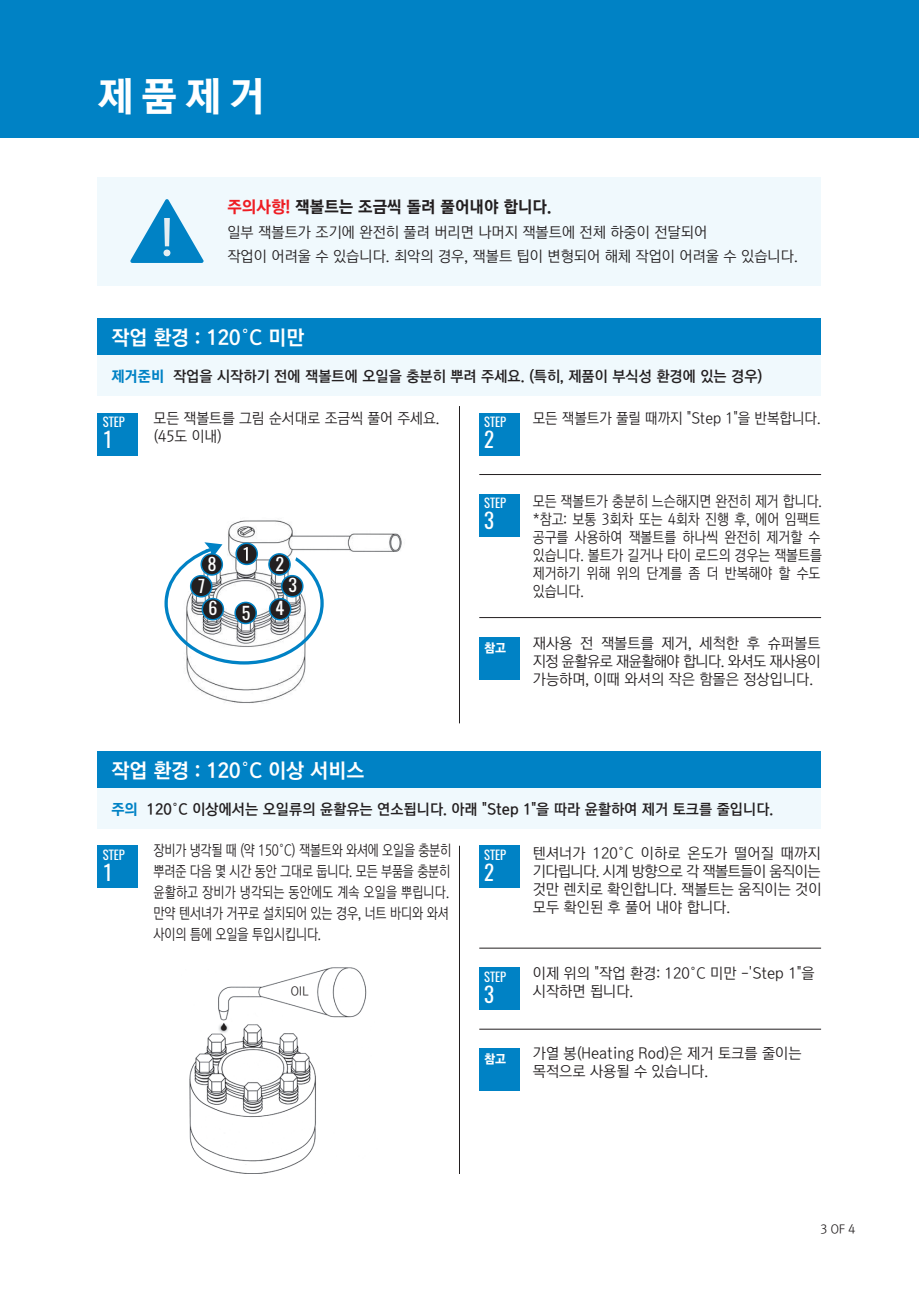
<style>
.page{position:relative;width:919px;height:1289px;background:#fff}
.page>*{position:absolute;margin:0;border:0;box-sizing:border-box;transform-origin:0 0}
.t1{font:40.5px "Korean GD17 R";color:#fff}
.t2{font:20.85px "Oswald";color:#fff}
.t3{font:20.4px "Korean GD16 R";color:#fff}
.t4{font:17.1px "Oswald";color:#fff;scale:1.05 1}
.t5{font:16.5px "Korean GD17 R";color:#231f20}
.t6{font:15px/18px "Korean GD12 R";color:#231f20}
.t7{font:15px/21px "Korean GD12 R";color:#231f20;scale:.84 1}
.t8{font:15px/18px "Korean GD12 R";color:#231f20;text-align:justify;scale:.9 1}
.t9{font:15px "Korean GD15 R";color:#231f20}
.t10{font:15px "Korean GD12 R";color:#231f20;scale:.95 1}
.t11{font:12.6px "Oswald";color:#fff}
.t12{font:12.6px "Korean GD18 R";color:#fff}
.t13{font:12px "Korean GD12 R";color:#231f20}
.s1{color:#ee1d23}
.s2{font-family:"Korean GD17 R";color:#0082c5}
</style>
<div class="page">
<div style="left:98px;top:354px;width:723px;height:42px;background:#f0f9fd"></div>
<div style="left:0;top:0;width:918px;height:137px;background:#0082c5"></div>
<div style="left:98px;top:787px;width:723px;height:42px;background:#f0f9fd"></div>
<div style="left:98px;top:413px;width:40px;height:42px;background:#0082c5"></div>
<div style="left:479px;top:413px;width:40px;height:42px;background:#0082c5"></div>
<div style="left:479px;top:494px;width:40px;height:42px;background:#0082c5"></div>
<div style="left:479px;top:637px;width:40px;height:42px;background:#0082c5"></div>
<div style="left:98px;top:318px;width:723px;height:36px;background:#0082c5"></div>
<img style="left:189px;top:967px;width:178px;height:206px">
<img style="left:186px;top:520px;width:216px;height:183px">
<div style="left:98px;top:751px;width:723px;height:36px;background:#0082c5"></div>
<hr style="left:479px;top:474px;width:342px;height:1px;background:#231f20">
<div style="left:98px;top:177px;width:723px;height:108px;background:#f0f9fd"></div>
<svg style="left:130px;top:199px;width:73px;height:64px"></svg>
<div style="left:98px;top:845px;width:40px;height:42px;background:#0082c5"></div>
<div style="left:479px;top:845px;width:40px;height:42px;background:#0082c5"></div>
<div style="left:479px;top:967px;width:40px;height:42px;background:#0082c5"></div>
<div style="left:479px;top:1048px;width:40px;height:42px;background:#0082c5"></div>
<hr style="left:459px;top:845px;width:1px;height:328px;background:#231f20">
<hr style="left:459px;top:406px;width:1px;height:317px;background:#231f20">
<hr style="left:479px;top:617px;width:342px;height:1px;background:#231f20">
<hr style="left:479px;top:947px;width:342px;height:1px;background:#231f20">
<hr style="left:479px;top:1028px;width:342px;height:1px;background:#231f20">
<svg style="left:164px;top:542px;width:160px;height:122px"></svg>
<div style="left:269px;top:554px;width:21px;height:21px;background:#231f20;border-radius:50%"></div>
<div style="left:268px;top:553px;width:23px;height:22px;border:2px solid #0082c5;border-radius:50%"></div>
<div style="left:282px;top:575px;width:21px;height:21px;background:#231f20;border-radius:50%"></div>
<div style="left:281px;top:575px;width:22px;height:22px;border:2px solid #0082c5;border-radius:50%"></div>
<div style="left:269px;top:598px;width:22px;height:21px;background:#231f20;border-radius:50%"></div>
<div style="left:269px;top:598px;width:22px;height:22px;border:2px solid #0082c5;border-radius:50%"></div>
<div style="left:202px;top:598px;width:21px;height:21px;background:#231f20;border-radius:50%"></div>
<div style="left:201px;top:598px;width:23px;height:22px;border:2px solid #0082c5;border-radius:50%"></div>
<div style="left:235px;top:602px;width:21px;height:21px;background:#231f20;border-radius:50%"></div>
<div style="left:234px;top:601px;width:23px;height:23px;border:2px solid #0082c5;border-radius:50%"></div>
<div style="left:201px;top:554px;width:21px;height:21px;background:#231f20;border-radius:50%"></div>
<div style="left:200px;top:553px;width:23px;height:22px;border:2px solid #0082c5;border-radius:50%"></div>
<div style="left:191px;top:575px;width:21px;height:21px;background:#231f20;border-radius:50%"></div>
<div style="left:190px;top:575px;width:22px;height:22px;border:2px solid #0082c5;border-radius:50%"></div>
<h1 class="t1" style="left:98px;top:75px;width:168px">제품제거</h1>
<p class="t5" style="left:227px;top:198px;width:325px"><span class="s1">주의사항!</span> 잭볼트는 조금씩 돌려 풀어내야 합니다.</p>
<p class="t6" style="left:227px;top:220px;width:571px;line-height:24px">일부 잭볼트가 조기에 완전히 풀려 버리면 나머지 잭볼트에 전체 하중이 전달되어<br>작업이 어려울 수 있습니다. 최악의 경우, 잭볼트 팁이 변형되어 해체 작업이 어려울 수 있습니다.</p>
<h3 class="t3" style="left:111px;top:326px;width:194px">작업 환경 : 120°C 미만</h3>
<p class="t9" style="left:111px;top:368px;width:652px"><span class="s2">제거준비</span> 작업을 시작하기 전에 잭볼트에 오일을 충분히 뿌려 주세요. (특히, 제품이 부식성 환경에 있는 경우)</p>
<p class="t10" style="left:532px;top:410px;width:304px">모든 잭볼트가 풀릴 때까지 "Step 1"을 반복합니다.</p>
<p class="t6" style="left:153px;top:409px;width:287px">모든 잭볼트를 그림 순서대로 조금씩 풀어 주세요. (45도 이내)</p>
<p class="t11" style="left:103px;top:413px;width:24px">STEP</p>
<h2 class="t2" style="left:103px;top:425px;width:11px">1</h2>
<p class="t11" style="left:484px;top:413px;width:24px">STEP</p>
<h2 class="t2" style="left:484px;top:425px;width:11px">2</h2>
<p class="t4" style="left:208px;top:552px;width:10px">8</p>
<p class="t4" style="left:275px;top:552px;width:10px">2</p>
<p class="t4" style="left:198px;top:574px;width:8px">7</p>
<p class="t4" style="left:288px;top:573px;width:10px">3</p>
<p class="t4" style="left:208px;top:596px;width:10px">6</p>
<p class="t4" style="left:242px;top:601px;width:10px">5</p>
<p class="t4" style="left:275px;top:596px;width:10px">4</p>
<h3 class="t3" style="left:111px;top:760px;width:254px">작업 환경 : 120°C 이상 서비스</h3>
<p class="t11" style="left:484px;top:494px;width:24px">STEP</p>
<h2 class="t2" style="left:484px;top:506px;width:11px">3</h2>
<p class="t12" style="left:484px;top:641px;width:24px">참고</p>
<p class="t8" style="left:532px;top:492px;width:323px">모든 잭볼트가 충분히 느슨해지면 완전히 제거 합니다. *참고: 보통 3회차 또는 4회차 진행 후, 에어 임팩트 공구를 사용하여 잭볼트를 하나씩 완전히 제거할 수 있습니다. 볼트가 길거나 타이 로드의 경우는 잭볼트를 제거하기 위해 위의 단계를 좀 더 반복해야 할 수도 있습니다.</p>
<p class="t6" style="left:532px;top:634px;width:289px;text-align:justify">재사용 전 잭볼트를 제거, 세척한 후 슈퍼볼트 지정 윤활유로 재윤활해야 합니다. 와셔도 재사용이 가능하며, 이때 와셔의 작은 함몰은 정상입니다.</p>
<p class="t9" style="left:111px;top:801px;width:663px"><span class="s2">주의</span> 120°C 이상에서는 오일류의 윤활유는 연소됩니다. 아래 "Step 1"을 따라 윤활하여 제거 토크를 줄입니다.</p>
<p class="t11" style="left:103px;top:846px;width:24px">STEP</p>
<h2 class="t2" style="left:103px;top:858px;width:11px">1</h2>
<p class="t7" style="left:153px;top:840px;width:356px">장비가 냉각될 때 (약 150°C) 잭볼트와 와셔에 오일을 충분히 뿌려준 다음 몇 시간 동안 그대로 둡니다. 모든 부품을 충분히 윤활하고 장비가 냉각되는 동안에도 계속 오일을 뿌립니다. 만약 텐서녀가 거꾸로 설치되어 있는 경우, 너트 바디와 와셔 사이의 틈에 오일을 투입시킵니다.</p>
<p class="t11" style="left:484px;top:846px;width:24px">STEP</p>
<h2 class="t2" style="left:484px;top:858px;width:11px">2</h2>
<p class="t6" style="left:532px;top:844px;width:290px;text-align:justify">텐셔너가 120°C 이하로 온도가 떨어질 때까지 기다립니다. 시계 방향으로 각 잭볼트들이 움직이는 것만 렌치로 확인합니다. 잭볼트는 움직이는 것이 모두 확인된 후 풀어 내야 합니다.</p>
<p class="t6" style="left:532px;top:963px;width:283px">이제 위의 "작업 환경: 120°C 미만 -'Step 1"을</p>
<p class="t11" style="left:484px;top:968px;width:24px">STEP</p>
<h2 class="t2" style="left:484px;top:979px;width:11px">3</h2>
<p class="t13" style="left:291px;top:985px;width:20px">OIL</p>
<p class="t6" style="left:532px;top:981px;width:102px">시작하면 됩니다.</p>
<p class="t12" style="left:484px;top:1052px;width:24px">참고</p>
<p class="t6" style="left:532px;top:1044px;width:270px">가열 봉(Heating Rod)은 제거 토크를 줄이는 목적으로 사용될 수 있습니다.</p>
<p class="t13" style="left:820px;top:1222px;width:36px">3 OF 4</p>
</div>
